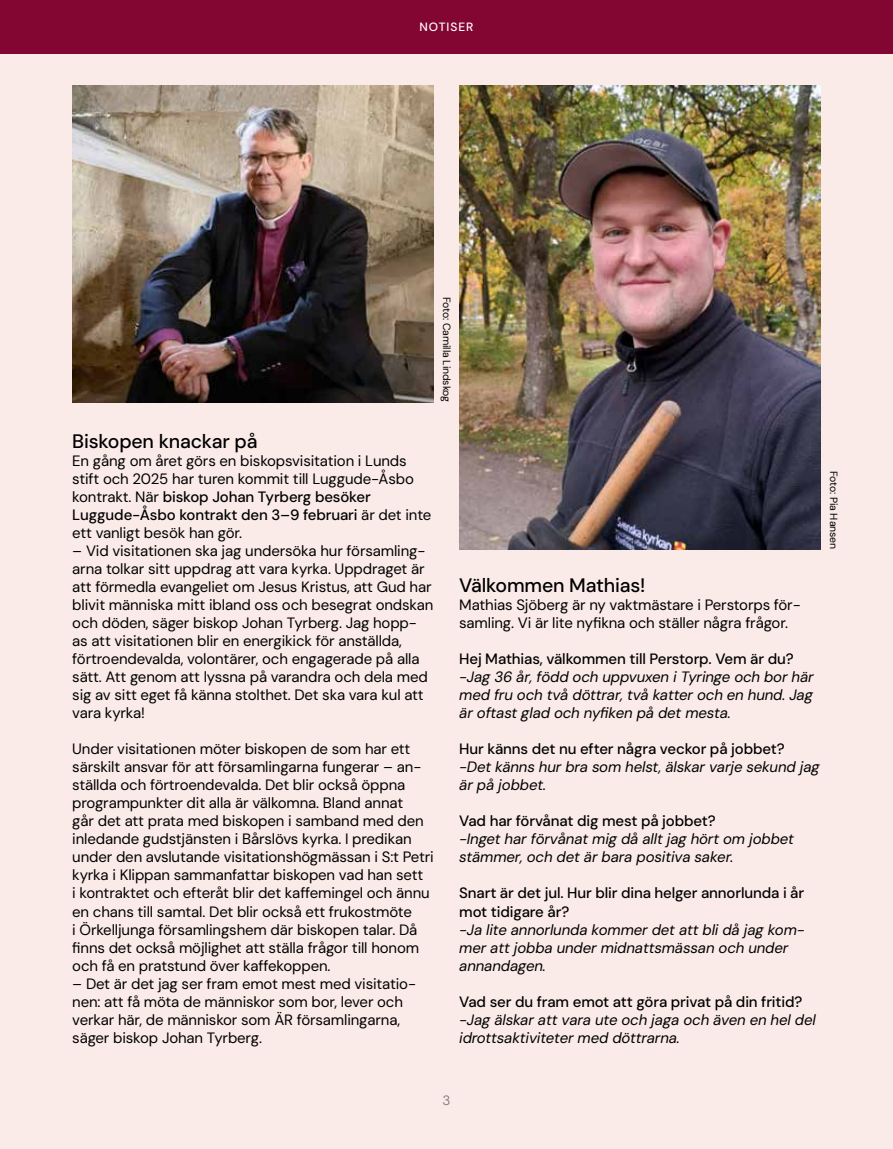
<style>
.page{position:relative;width:893px;height:1149px;background:#fff}
.page>*{position:absolute;margin:0;border:0;box-sizing:border-box;transform-origin:0 0}
.t1{font:500 19.5px "DM Sans";letter-spacing:-.01em;color:#000}
.t2{font:15px/18px "DM Sans";letter-spacing:-.01em;color:#000}
.t3{font:italic 15px/18px "DM Sans";letter-spacing:-.01em;color:#000}
.t4{font:500 15px/18px "DM Sans";letter-spacing:-.01em;color:#000}
.t5{font:300 13.5px "DM Sans";color:#767578}
.t6{font:500 12px "DM Sans";letter-spacing:.08em;color:#fff}
.t7{font:10.5px "DM Sans";letter-spacing:-.01em;color:#000}
.s1{font-weight:500}
</style>
<div class="page">
<div style="left:0;top:0;width:893px;height:1148px;background:#faebe8"></div>
<img style="left:72px;top:85px;width:362px;height:317px">
<img style="left:459px;top:85px;width:362px;height:464px">
<div style="left:0;top:0;width:893px;height:54px;background:#830531"></div>
<p class="t6" style="left:419px;top:19px;width:56px">NOTISER</p>
<p class="t7" style="left:453px;top:296px;width:107px;rotate:90deg">Foto: Camilla Lindskog</p>
<h1 class="t1" style="left:72px;top:429px;width:187px">Biskopen knackar på</h1>
<p class="t2" style="left:72px;top:451px;width:361px">En gång om året görs en biskopsvisitation i Lunds stift och 2025 har turen kommit till Luggude-Åsbo kontrakt. När <span class="s1">biskop Johan Tyrberg besöker Luggude-Åsbo kontrakt den 3–9 februari</span> är det inte ett vanligt besök han gör.</p>
<p class="t2" style="left:72px;top:541px;width:363px">– Vid visitationen ska jag undersöka hur församling&shy;arna tolkar sitt uppdrag att vara kyrka. Uppdraget är att förmedla evangeliet om Jesus Kristus, att Gud har blivit människa mitt ibland oss och besegrat ondskan och döden, säger biskop Johan Tyrberg. Jag hopp&shy;as att visitationen blir en energikick för anställda, förtroendevalda, volontärer, och engagerade på alla sätt. Att genom att lyssna på varandra och dela med sig av sitt eget få känna stolthet. Det ska vara kul att vara kyrka!</p>
<p class="t2" style="left:72px;top:739px;width:363px">Under visitationen möter biskopen de som har ett särskilt ansvar för att församlingarna fungerar – an&shy;ställda och förtroendevalda. Det blir också öppna programpunkter dit alla är välkomna. Bland annat<br>går det att prata med biskopen i samband med den inledande gudstjänsten i Bårslövs kyrka. I predikan under den avslutande visitationshögmässan i S:t Petri kyrka i Klippan sammanfattar biskopen vad han sett<br>i kontraktet och efteråt blir det kaffemingel och ännu en chans till samtal. Det blir också ett frukostmöte<br>i Örkelljunga församlingshem där biskopen talar. Då finns det också möjlighet att ställa frågor till honom och få en pratstund över kaffekoppen.</p>
<p class="t2" style="left:72px;top:973px;width:345px">– Det är det jag ser fram emot mest med visitatio&shy;nen: att få möta de människor som bor, lever och verkar här, de människor som ÄR församlingarna, säger biskop Johan Tyrberg.</p>
<p class="t7" style="left:840px;top:470px;width:80px;rotate:90deg">Foto: Pia Hansen</p>
<h1 class="t1" style="left:459px;top:573px;width:188px">Välkommen Mathias!</h1>
<p class="t2" style="left:459px;top:595px;width:343px">Mathias Sjöberg är ny vaktmästare i Perstorps för&shy;samling. Vi är lite nyfikna och ställer några frågor.</p>
<p class="t4" style="left:459px;top:649px;width:336px">Hej Mathias, välkommen till Perstorp. Vem är du?</p>
<p class="t3" style="left:459px;top:667px;width:356px;text-align:justify">-Jag 36 år, född och uppvuxen i Tyringe och bor här med fru och två döttrar, två katter och en hund. Jag är oftast glad och nyfiken på det mesta.</p>
<p class="t4" style="left:459px;top:739px;width:327px">Hur känns det nu efter några veckor på jobbet?</p>
<p class="t3" style="left:459px;top:757px;width:362px">-Det känns hur bra som helst, älskar varje sekund jag är på jobbet.</p>
<p class="t4" style="left:459px;top:811px;width:258px">Vad har förvånat dig mest på jobbet?</p>
<p class="t3" style="left:459px;top:829px;width:336px">-Inget har förvånat mig då allt jag hört om jobbet stämmer, och det är bara positiva saker.</p>
<p class="t4" style="left:459px;top:883px;width:346px">Snart är det jul. Hur blir dina helger annorlunda i år mot tidigare år?</p>
<p class="t3" style="left:459px;top:919px;width:347px">-Ja lite annorlunda kommer det att bli då jag kom&shy;mer att jobba under midnattsmässan och under annandagen.</p>
<p class="t4" style="left:459px;top:991px;width:345px">Vad ser du fram emot att göra privat på din fritid?</p>
<p class="t3" style="left:459px;top:1009px;width:358px">-Jag älskar att vara ute och jaga och även en hel del idrottsaktiviteter med döttrarna.</p>
<p class="t5" style="left:442px;top:1091px;width:9px">3</p>
</div>
